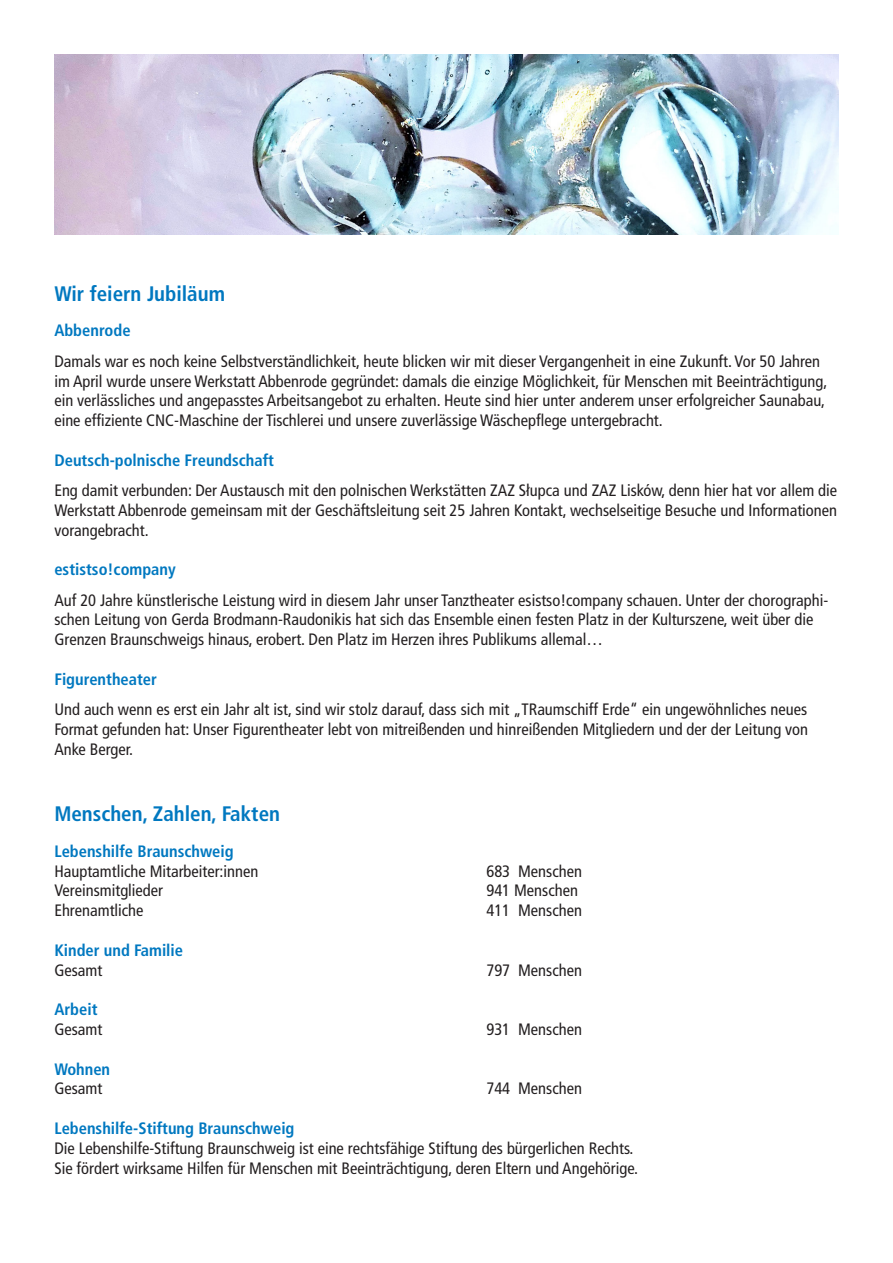
<style>
.page{position:relative;width:893px;height:1263px;background:#fff}
.page>*{position:absolute;margin:0;border:0;box-sizing:border-box;transform-origin:0 0}
.t1{font:700 condensed 21px "Frutiger LT Com";color:#0078c0}
.t2{font:condensed 16.5px/19.8px "Frutiger LT Com";color:#231f20}
.t3{font:700 condensed 16.5px "Frutiger LT Com";color:#0078c0}
</style>
<div class="page">
<img style="left:54px;top:54px;width:785px;height:180px">
<p class="t1" style="left:54px;top:281px;width:172px">Wir feiern Jubiläum</p>
<p class="t3" style="left:54px;top:321px;width:78px">Abbenrode</p>
<p class="t2" style="left:54px;top:351px;width:774px">Damals war es noch keine Selbstverständlichkeit, heute blicken wir mit dieser Vergangenheit in eine Zukunft. Vor 50 Jahren im April wurde unsere Werkstatt Abbenrode gegründet: damals die einzige Möglichkeit, für Menschen mit Beeinträchtigung, ein verlässliches und angepasstes Arbeitsangebot zu erhalten. Heute sind hier unter anderem unser erfolgreicher Saunabau, eine effiziente CNC-Maschine der Tischlerei und unsere zuverlässige Wäschepflege untergebracht.</p>
<p class="t3" style="left:54px;top:450px;width:221px">Deutsch-polnische Freundschaft</p>
<p class="t2" style="left:54px;top:481px;width:784px;text-align:justify">Eng damit verbunden: Der Austausch mit den polnischen Werkstätten ZAZ Słupca und ZAZ Lisków, denn hier hat vor allem die Werkstatt Abbenrode gemeinsam mit der Geschäftsleitung seit 25 Jahren Kontakt, wechselseitige Besuche und Informationen vorangebracht.</p>
<p class="t3" style="left:54px;top:560px;width:123px">estistso!company</p>
<p class="t2" style="left:54px;top:590px;width:775px">Auf 20 Jahre künstlerische Leistung wird in diesem Jahr unser Tanztheater esistso!company schauen. Unter der chorographi&shy;schen Leitung von Gerda Brodmann-Raudonikis hat sich das Ensemble einen festen Platz in der Kulturszene, weit über die<br>Grenzen Braunschweigs hinaus, erobert. Den Platz im Herzen ihres Publikums allemal…</p>
<p class="t3" style="left:54px;top:669px;width:104px">Figurentheater</p>
<p class="t2" style="left:54px;top:700px;width:755px;text-align:justify">Und auch wenn es erst ein Jahr alt ist, sind wir stolz darauf, dass sich mit „TRaumschiff Erde“ ein ungewöhnliches neues Format gefunden hat: Unser Figurentheater lebt von mitreißenden und hinreißenden Mitgliedern und der der Leitung von Anke Berger.</p>
<p class="t1" style="left:54px;top:801px;width:227px">Menschen, Zahlen, Fakten</p>
<p class="t3" style="left:54px;top:841px;width:181px">Lebenshilfe Braunschweig</p>
<p class="t2" style="left:54px;top:861px;width:206px">Hauptamtliche Mitarbeiter:innen</p>
<p class="t2" style="left:486px;top:861px;width:97px">683 Menschen</p>
<p class="t2" style="left:54px;top:881px;width:110px">Vereinsmitglieder</p>
<p class="t2" style="left:486px;top:881px;width:93px">941 Menschen</p>
<p class="t2" style="left:54px;top:901px;width:91px">Ehrenamtliche</p>
<p class="t2" style="left:486px;top:901px;width:97px">411 Menschen</p>
<p class="t3" style="left:54px;top:940px;width:130px">Kinder und Familie</p>
<p class="t2" style="left:54px;top:960px;width:49px">Gesamt</p>
<p class="t2" style="left:486px;top:960px;width:97px">797 Menschen</p>
<p class="t3" style="left:54px;top:1000px;width:45px">Arbeit</p>
<p class="t2" style="left:54px;top:1019px;width:49px">Gesamt</p>
<p class="t2" style="left:486px;top:1019px;width:97px">931 Menschen</p>
<p class="t3" style="left:54px;top:1059px;width:57px">Wohnen</p>
<p class="t2" style="left:54px;top:1079px;width:49px">Gesamt</p>
<p class="t2" style="left:486px;top:1079px;width:97px">744 Menschen</p>
<p class="t3" style="left:54px;top:1118px;width:242px">Lebenshilfe-Stiftung Braunschweig</p>
<p class="t2" style="left:54px;top:1138px;width:585px">Die Lebenshilfe-Stiftung Braunschweig ist eine rechtsfähige Stiftung des bürgerlichen Rechts.<br>Sie fördert wirksame Hilfen für Menschen mit Beeinträchtigung, deren Eltern und Angehörige.</p>
</div>
